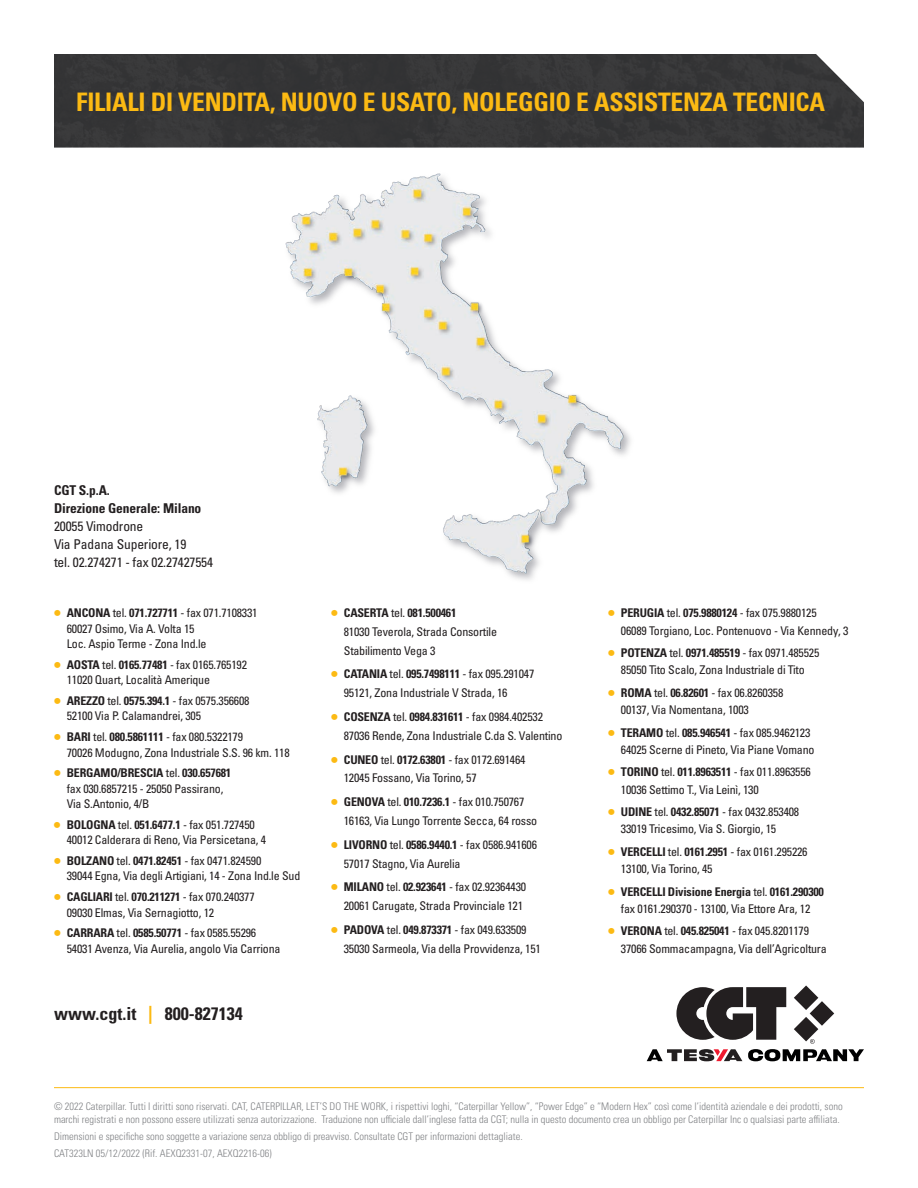
<style>
.page{position:relative;width:918px;height:1188px;background:#fff}
.page>*{position:absolute;margin:0;border:0;box-sizing:border-box;transform-origin:0 0}
.t1{font:25.5px "Univers LTCYR 67 Bold Cond";letter-spacing:-.01em;color:#fcba13}
.t2{font:18px "Univers LTCYR 67 Bold Cond";color:#231f20}
.t3{font:condensed 13.5px/18px "Univers LTCYR 57";letter-spacing:-.01em;color:#231f20}
.t4{font:13.5px/18px "Univers LTCYR 67 Bold Cond";letter-spacing:-.01em;color:#231f20}
.t5{font:condensed 12px/15.5px "Univers LTCYR 57";letter-spacing:-.015em;color:#231f20}
.t6{font:12px "Univers LTCYR 67 Bold Cond";letter-spacing:-.015em;color:#231f20}
.t7{font:10.5px/12.6px "Univers LTCYR 47 Light Cond";color:#808285}
.s1{font-family:"Universal Newswith Comm Pi";font-stretch:normal;color:#fcba13}
.s2{font-family:"Univers LTCYR 67 Bold Cond";font-stretch:normal}
.s3{font-family:"Universal Newswith Comm Pi";color:#fcba13}
.s4{font-family:"Univers LTCYR 57";font-stretch:condensed}
.s5{color:#fcba13}
</style>
<div class="page">
<div style="left:54px;top:54px;width:810px;height:94px;background:#353537"></div>
<img style="left:285px;top:173px;width:346px;height:407px">
<svg style="left:647px;top:986px;width:217px;height:75px"></svg>
<hr style="left:54px;top:1087px;width:810px;height:1px;background:#fcba13">
<h1 class="t1" style="left:76px;top:86px;width:750px">FILIALI DI VENDITA, NUOVO E USATO, NOLEGGIO E ASSISTENZA TECNICA</h1>
<p class="t4" style="left:54px;top:481px;width:149px">CGT S.p.A.<br>Direzione Generale: Milano</p>
<p class="t3" style="left:54px;top:517px;width:161px">20055 Vimodrone<br>Via Padana Superiore, 19<br>tel. 02.274271 - fax 02.27427554</p>
<p class="t5" style="left:67px;top:605px;width:192px;text-indent:-13px"><span class="s1">●</span> <span class="s2">ANCONA</span> tel. <span class="s2">071.727711</span> - fax 071.7108331<br>60027 Osimo, Via A. Volta 15<br>Loc. Aspio Terme - Zona Ind.le</p>
<p class="t5" style="left:67px;top:656px;width:182px;text-indent:-13px"><span class="s1">●</span> <span class="s2">AOSTA</span> tel. <span class="s2">0165.77481</span> - fax 0165.765192<br>11020 Quart, Località Amerique</p>
<p class="t5" style="left:67px;top:693px;width:184px;text-indent:-13px"><span class="s1">●</span> <span class="s2">AREZZO</span> tel. <span class="s2">0575.394.1</span> - fax 0575.356608<br>52100 Via P. Calamandrei, 305</p>
<p class="t5" style="left:67px;top:729px;width:224px;text-indent:-13px"><span class="s1">●</span> <span class="s2">BARI</span> tel. <span class="s2">080.5861111</span> - fax 080.5322179<br>70026 Modugno, Zona Industriale S.S. 96 km. 118</p>
<p class="t6" style="left:54px;top:766px;width:179px"><span class="s3">●</span> BERGAMO/BRESCIA <span class="s4">tel.</span> 030.657681</p>
<p class="t5" style="left:67px;top:780px;width:158px">fax 030.6857215 - 25050 Passirano,<br>Via S.Antonio, 4/B</p>
<p class="t5" style="left:67px;top:816px;width:201px;text-indent:-13px"><span class="s1">●</span> <span class="s2">BOLOGNA</span> tel. <span class="s2">051.6477.1</span> - fax 051.727450<br>40012 Calderara di Reno, Via Persicetana, 4</p>
<p class="t5" style="left:67px;top:853px;width:235px;text-indent:-13px"><span class="s1">●</span> <span class="s2">BOLZANO</span> tel. <span class="s2">0471.82451</span> - fax 0471.824590<br>39044 Egna, Via degli Artigiani, 14 - Zona Ind.le Sud</p>
<p class="t6" style="left:54px;top:889px;width:202px"><span class="s3">●</span> CAGLIARI <span class="s4">tel.</span> 070.211271 <span class="s4">- fax 070.240377</span></p>
<p class="t5" style="left:67px;top:904px;width:149px">09030 Elmas, Via Sernagiotto, 12</p>
<p class="t5" style="left:67px;top:925px;width:215px;text-indent:-13px"><span class="s1">●</span> <span class="s2">CARRARA</span> tel. <span class="s2">0585.50771</span> - fax 0585.55296<br>54031 Avenza, Via Aurelia, angolo Via Carriona</p>
<h2 class="t2" style="left:54px;top:1003px;width:190px">www.cgt.it <span class="s5">|</span> 800-827134</h2>
<p class="t6" style="left:331px;top:606px;width:127px"><span class="s3">●</span> CASERTA <span class="s4">tel.</span> 081.500461</p>
<p class="t5" style="left:344px;top:622px;width:155px;line-height:18.8px">81030 Teverola, Strada Consortile<br>Stabilimento Vega 3</p>
<p class="t6" style="left:331px;top:667px;width:205px"><span class="s3">●</span> CATANIA <span class="s4">tel.</span> 095.7498111 <span class="s4">- fax 095.291047</span></p>
<p class="t5" style="left:344px;top:685px;width:165px">95121, Zona Industriale V Strada, 16</p>
<p class="t5" style="left:344px;top:707px;width:220px;line-height:18.8px;text-indent:-13px"><span class="s1">●</span> <span class="s2">COSENZA</span> tel. <span class="s2">0984.831611</span> - fax 0984.402532<br>87036 Rende, Zona Industriale C.da S. Valentino</p>
<p class="t5" style="left:344px;top:750px;width:183px;line-height:18.8px;text-indent:-13px"><span class="s1">●</span> <span class="s2">CUNEO</span> tel. <span class="s2">0172.63801</span> - fax 0172.691464<br>12045 Fossano, Via Torino, 57</p>
<p class="t5" style="left:344px;top:792px;width:195px;line-height:18.8px;text-indent:-13px"><span class="s1">●</span> <span class="s2">GENOVA</span> tel. <span class="s2">010.7236.1</span> - fax 010.750767<br>16163, Via Lungo Torrente Secca, 64 rosso</p>
<p class="t5" style="left:344px;top:835px;width:195px;line-height:18.8px;text-indent:-13px"><span class="s1">●</span> <span class="s2">LIVORNO</span> tel. <span class="s2">0586.9440.1</span> - fax 0586.941606<br>57017 Stagno, Via Aurelia</p>
<p class="t5" style="left:331px;top:877px;width:197px;line-height:18.8px;text-align:right"><span class="s1">●</span> <span class="s2">MILANO</span> tel. <span class="s2">02.923641</span> - fax 02.92364430<br>20061 Carugate, Strada Provinciale 121</p>
<p class="t5" style="left:344px;top:920px;width:198px;line-height:18.8px;text-indent:-13px"><span class="s1">●</span> <span class="s2">PADOVA</span> tel. <span class="s2">049.873371</span> - fax 049.633509<br>35030 Sarmeola, Via della Provvidenza, 151</p>
<p class="t5" style="left:621px;top:604px;width:229px;line-height:17.4px;text-indent:-13px"><span class="s1">●</span> <span class="s2">PERUGIA</span> tel. <span class="s2">075.9880124</span> - fax 075.9880125<br>06089 Torgiano, Loc. Pontenuovo - Via Kennedy, 3</p>
<p class="t5" style="left:608px;top:644px;width:213px;line-height:17.4px;text-align:center"><span class="s1">●</span> <span class="s2">POTENZA</span> tel. <span class="s2">0971.485519</span> - fax 0971.485525<br>85050 Tito Scalo, Zona Industriale di Tito</p>
<p class="t5" style="left:621px;top:683px;width:164px;line-height:17.4px;text-indent:-13px"><span class="s1">●</span> <span class="s2">ROMA</span> tel. <span class="s2">06.82601</span> - fax 06.8260358<br>00137, Via Nomentana, 1003</p>
<p class="t5" style="left:621px;top:723px;width:195px;line-height:17.4px;text-indent:-13px"><span class="s1">●</span> <span class="s2">TERAMO</span> tel. <span class="s2">085.946541</span> - fax 085.9462123<br>64025 Scerne di Pineto, Via Piane Vomano</p>
<p class="t5" style="left:621px;top:763px;width:192px;line-height:17.4px;text-indent:-13px"><span class="s1">●</span> <span class="s2">TORINO</span> tel. <span class="s2">011.8963511</span> - fax 011.8963556<br>10036 Settimo T., Via Leinì, 130</p>
<p class="t5" style="left:621px;top:803px;width:180px;line-height:17.4px;text-indent:-13px"><span class="s1">●</span> <span class="s2">UDINE</span> tel. <span class="s2">0432.85071</span> - fax 0432.853408<br>33019 Tricesimo, Via S. Giorgio, 15</p>
<p class="t5" style="left:621px;top:843px;width:188px;line-height:17.4px;text-indent:-13px"><span class="s1">●</span> <span class="s2">VERCELLI</span> tel. <span class="s2">0161.2951</span> - fax 0161.295226<br>13100, Via Torino, 45</p>
<p class="t6" style="left:608px;top:884px;width:217px"><span class="s3">●</span> VERCELLI Divisione Energia <span class="s4">tel.</span> 0161.290300</p>
<p class="t5" style="left:621px;top:901px;width:191px">fax 0161.290370 - 13100, Via Ettore Ara, 12</p>
<p class="t5" style="left:621px;top:922px;width:207px;line-height:17.4px;text-indent:-13px"><span class="s1">●</span> <span class="s2">VERONA</span> tel. <span class="s2">045.825041</span> - fax 045.8201179<br>37066 Sommacampagna, Via dell’Agricoltura</p>
<p class="t7" style="left:54px;top:1100px;width:790px">© 2022 Caterpillar. Tutti I diritti sono riservati. CAT, CATERPILLAR, LET’S DO THE WORK, i rispettivi loghi, “Caterpillar Yellow”, “Power Edge” e “Modern Hex” così come l’identità aziendale e dei prodotti, sono marchi registrati e non possono essere utilizzati senza autorizzazione. Traduzione non ufficiale dall’inglese fatta da CGT; nulla in questo documento crea un obbligo per Caterpillar Inc o qualsiasi parte affiliata.</p>
<p class="t7" style="left:54px;top:1127px;width:470px;line-height:16.8px">Dimensioni e specifiche sono soggette a variazione senza obbligo di preavviso. Consultate CGT per informazioni dettagliate.<br>CAT323LN 05/12/2022 (Rif. AEXQ2331-07, AEXQ2216-06)</p>
</div>
